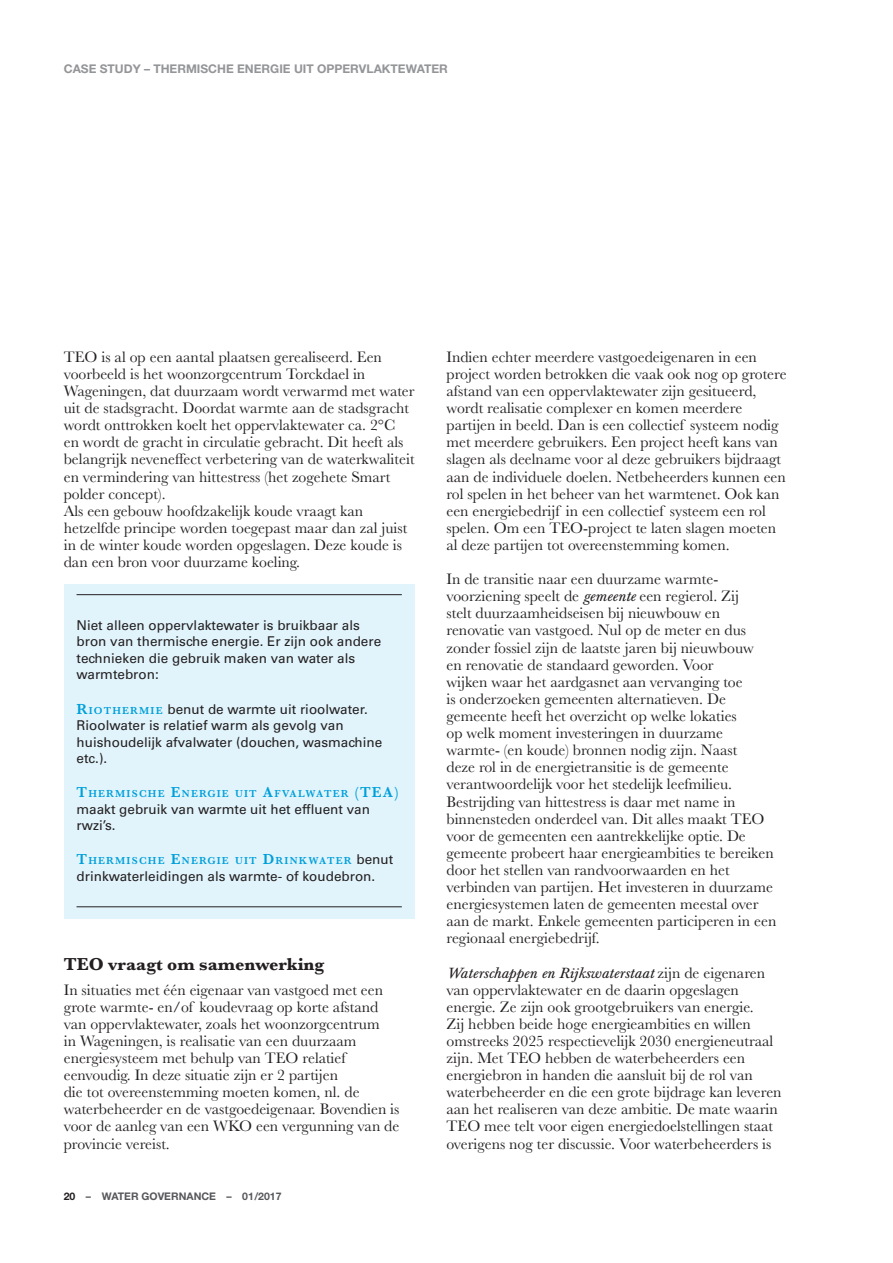
<style>
.page{position:relative;width:893px;height:1263px;background:#fff}
.page>*{position:absolute;margin:0;border:0;box-sizing:border-box;transform-origin:0 0}
.t1{font:700 18px "Baskerville";color:#231f20}
.t2{font:15.75px/17.1px "Baskerville";color:#231f20}
.t3{font:600 15px "Baskerville";color:#009fda}
.t4{font:italic 14.55px "Baskerville BE";color:#231f20;scale:1.09 1}
.t5{font:13.5px/16.5px "Univers";color:#231f20}
.t6{font:700 12px "Helvetica Neue";color:#939598}
.t7{font:600 10.5px "Baskerville";letter-spacing:.115em;color:#009fda}
.t8{font:700 10.5px "Helvetica Neue";color:#57585a}
.s1{font-family:"Baskerville";font-weight:600;font-size:15px;color:#009fda}
.s2{font-family:"Baskerville";font-weight:600;font-size:10.5px;color:#009fda}
.s3{font-size:15px}
.s4{font-family:"Univers";font-weight:400;font-size:13.5px;color:#231f20}
.s5{color:#231f20}
.s6{font-family:"Baskerville BE";font-style:italic;font-size:14.55px}
.s7{font-family:"Baskerville";font-style:normal;font-size:15.75px}
</style>
<div class="page">
<div style="left:64px;top:584px;width:351px;height:335px;background:#e1f4fc"></div>
<hr style="left:77px;top:594px;width:325px;height:1px;background:#231f20">
<hr style="left:77px;top:906px;width:325px;height:1px;background:#231f20">
<p class="t6" style="left:64px;top:61px;width:386px">CASE STUDY – THERMISCHE ENERGIE UIT OPPERVLAKTEWATER</p>
<p class="t2" style="left:64px;top:348px;width:352px">TEO is al op een aantal plaatsen gerealiseerd. Een voorbeeld is het woonzorgcentrum Torckdael in Wageningen, dat duurzaam wordt verwarmd met water uit de stadsgracht. Doordat warmte aan de stadsgracht wordt onttrokken koelt het oppervlaktewater ca. 2°C en wordt de gracht in circulatie gebracht. Dit heeft als belangrijk neveneffect verbetering van de waterkwaliteit en vermindering van hittestress (het zogehete Smart polder concept).<br>Als een gebouw hoofdzakelijk koude vraagt kan hetzelfde principe worden toegepast maar dan zal juist in de winter koude worden opgeslagen. Deze koude is dan een bron voor duurzame koeling.</p>
<p class="t5" style="left:77px;top:617px;width:306px">Niet alleen oppervlaktewater is bruikbaar als bron van thermische energie. Er zijn ook andere technieken die gebruik maken van water als warmtebron:</p>
<p class="t5" style="left:77px;top:701px;width:307px"><span class="s1">R</span><span class="s2">IOTHERMIE</span> benut de warmte uit rioolwater.<br>Rioolwater is relatief warm als gevolg van huishoudelijk afvalwater (douchen, wasmachine etc.).</p>
<p class="t7" style="left:77px;top:786px;width:296px"><span class="s3">T</span>HERMISCHE <span class="s3">E</span>NERGIE UIT <span class="s3">A</span>FVALWATER <span class="s3">(TEA</span></p>
<p class="t3" style="left:394px;top:782px;width:6px">)</p>
<p class="t5" style="left:77px;top:801px;width:295px">maakt gebruik van warmte uit het effluent van rwzi’s.</p>
<p class="t7" style="left:77px;top:853px;width:318px"><span class="s3">T</span>HERMISCHE <span class="s3">E</span>NERGIE UIT <span class="s3">D</span>RINKWATER <span class="s4">benut</span></p>
<p class="t5" style="left:77px;top:868px;width:300px">drinkwaterleidingen als warmte- of koudebron.</p>
<p class="t1" style="left:64px;top:952px;width:262px">TEO vraagt om samenwerking</p>
<p class="t2" style="left:64px;top:981px;width:337px">In situaties met één eigenaar van vastgoed met een grote warmte- en/of koudevraag op korte afstand van oppervlaktewater, zoals het woonzorgcentrum<br>in Wageningen, is realisatie van een duurzaam energiesysteem met behulp van TEO relatief eenvoudig. In deze situatie zijn er 2 partijen<br>die tot overeenstemming moeten komen, nl. de waterbeheerder en de vastgoedeigenaar. Bovendien is voor de aanleg van een WKO een vergunning van de provincie vereist.</p>
<p class="t8" style="left:64px;top:1189px;width:219px"><span class="s5">20</span> – WATER GOVERNANCE – 01/2017</p>
<p class="t2" style="left:446px;top:348px;width:342px">Indien echter meerdere vastgoedeigenaren in een project worden betrokken die vaak ook nog op grotere afstand van een oppervlaktewater zijn gesitueerd, wordt realisatie complexer en komen meerdere partijen in beeld. Dan is een collectief systeem nodig met meerdere gebruikers. Een project heeft kans van slagen als deelname voor al deze gebruikers bijdraagt aan de individuele doelen. Netbeheerders kunnen een rol spelen in het beheer van het warmtenet. Ook kan een energiebedrijf in een collectief systeem een rol spelen. Om een TEO-project te laten slagen moeten al deze partijen tot overeenstemming komen.</p>
<p class="t2" style="left:446px;top:571px;width:331px">In de transitie naar een duurzame warmte&shy;voorziening speelt de <span class="s6">gemeente</span> een regierol. Zij<br>stelt duurzaamheidseisen bij nieuwbouw en renovatie van vastgoed. Nul op de meter en dus zonder fossiel zijn de laatste jaren bij nieuwbouw<br>en renovatie de standaard geworden. Voor<br>wijken waar het aardgasnet aan vervanging toe<br>is onderzoeken gemeenten alternatieven. De gemeente heeft het overzicht op welke lokaties<br>op welk moment investeringen in duurzame warmte- (en koude) bronnen nodig zijn. Naast<br>deze rol in de energietransitie is de gemeente verantwoordelijk voor het stedelijk leefmilieu.<br>Bestrijding van hittestress is daar met name in binnensteden onderdeel van. Dit alles maakt TEO voor de gemeenten een aantrekkelijke optie. De gemeente probeert haar energieambities te bereiken door het stellen van randvoorwaarden en het verbinden van partijen. Het investeren in duurzame energiesystemen laten de gemeenten meestal over aan de markt. Enkele gemeenten participeren in een regionaal energiebedrijf.</p>
<p class="t4" style="left:446px;top:964px;width:294px">Waterschappen en Rijkswaterstaat <span class="s7">zijn de eigenaren</span></p>
<p class="t2" style="left:446px;top:981px;width:337px">van oppervlaktewater en de daarin opgeslagen energie. Ze zijn ook grootgebruikers van energie.<br>Zij hebben beide hoge energieambities en willen omstreeks 2025 respectievelijk 2030 energieneutraal zijn. Met TEO hebben de waterbeheerders een energiebron in handen die aansluit bij de rol van waterbeheerder en die een grote bijdrage kan leveren aan het realiseren van deze ambitie. De mate waarin TEO mee telt voor eigen energiedoelstellingen staat overigens nog ter discussie. Voor waterbeheerders is</p>
</div>
